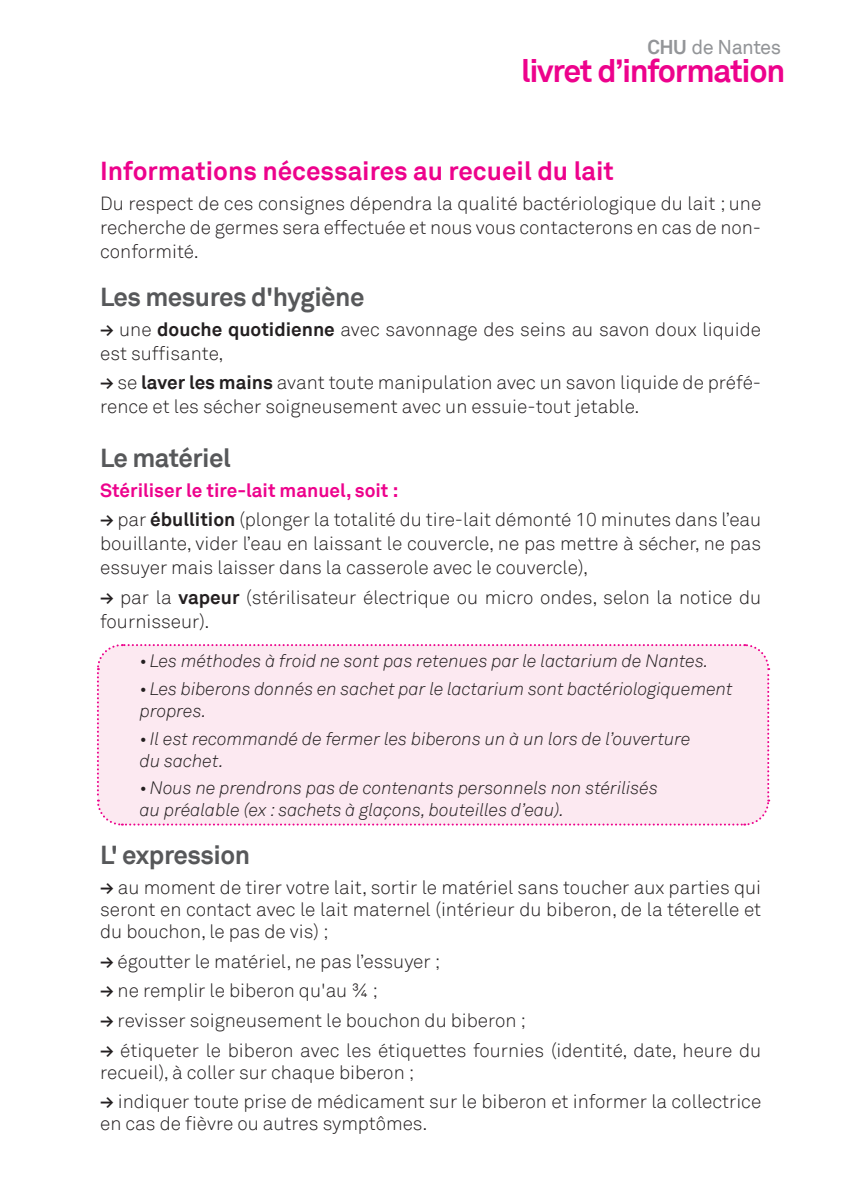
<style>
.page{position:relative;width:842px;height:1191px;background:#fff}
.page>*{position:absolute;margin:0;border:0;box-sizing:border-box;transform-origin:0 0}
.t1{font:700 32px "Akkurat";letter-spacing:-.04em;color:#ed028c}
.t2{font:700 26px "Akkurat";letter-spacing:-.02em;color:#57585a}
.t3{font:700 26px "Akkurat";color:#ed028c}
.t4{font:20px "Akkurat";letter-spacing:-.03em;color:#939598}
.t5{font:300 19px/24px "Akkurat";color:#231f20}
.t6{font:italic 300 18px/22px "Akkurat";color:#231f20}
.s1{font-weight:700}
.s2{font-weight:700;font-size:17px}
.s3{font-weight:700;color:#ed028c}
</style>
<div class="page">
<div style="left:96px;top:644px;width:674px;height:182px;background:#fce9f1"></div>
<p class="t4" style="left:647px;top:35px;width:135px"><span class="s1">CHU</span> de Nantes</p>
<h1 class="t1" style="left:521px;top:51px;width:266px">livret d’information</h1>
<h2 class="t3" style="left:100px;top:155px;width:515px">Informations nécessaires au recueil du lait</h2>
<p class="t5" style="left:100px;top:192px;width:663px;text-align:justify">Du respect de ces consignes dépendra la qualité bactériologique du lait ; une recherche de germes sera effectuée et nous vous contacterons en cas de non&shy;conformité.</p>
<h2 class="t2" style="left:100px;top:280px;width:266px">Les mesures d'hygiène</h2>
<p class="t5" style="left:100px;top:317px;width:662px"><span class="s2">≥</span> une <span class="s1">douche quotidienne</span> avec savonnage des seins au savon doux liquide est suffisante,</p>
<p class="t5" style="left:100px;top:371px;width:662px"><span class="s2">≥</span> se <span class="s1">laver les mains</span> avant toute manipulation avec un savon liquide de préfé&shy;rence et les sécher soigneusement avec un essuie-tout jetable.</p>
<h2 class="t2" style="left:100px;top:441px;width:132px">Le matériel</h2>
<p class="t5" style="left:100px;top:476px;width:662px;line-height:29.6px"><span class="s3">Stériliser le tire-lait manuel, soit :<br></span><span class="s2">≥</span> par <span class="s1">ébullition</span> (plonger la totalité du tire-lait démonté 10 minutes dans l’eau</p>
<p class="t5" style="left:100px;top:532px;width:662px">bouillante, vider l’eau en laissant le couvercle, ne pas mettre à sécher, ne pas essuyer mais laisser dans la casserole avec le couvercle),</p>
<p class="t5" style="left:100px;top:586px;width:663px"><span class="s2">≥</span> par la <span class="s1">vapeur</span> (stérilisateur électrique ou micro ondes, selon la notice du fournisseur).</p>
<p class="t6" style="left:140px;top:650px;width:570px">•Les méthodes à froid ne sont pas retenues par le lactarium de Nantes.</p>
<p class="t6" style="left:140px;top:678px;width:594px">•Les biberons donnés en sachet par le lactarium sont bactériologiquement propres.</p>
<p class="t6" style="left:140px;top:727px;width:552px">• Il est recommandé de fermer les biberons un à un lors de l’ouverture du sachet.</p>
<p class="t6" style="left:140px;top:777px;width:520px">•Nous ne prendrons pas de contenants personnels non stérilisés au préalable (ex : sachets à glaçons, bouteilles d’eau).</p>
<h2 class="t2" style="left:100px;top:838px;width:151px">L' expression</h2>
<p class="t5" style="left:100px;top:876px;width:662px;line-height:22px;text-align:justify"><span class="s2">≥</span> au moment de tirer votre lait, sortir le matériel sans toucher aux parties qui seront en contact avec le lait maternel (intérieur du biberon, de la téterelle et du bouchon, le pas de vis) ;</p>
<p class="t5" style="left:100px;top:946px;width:662px;line-height:29.6px"><span class="s2">≥</span> égoutter le matériel, ne pas l’essuyer ;<br><span class="s2">≥</span> ne remplir le biberon qu'au ¾ ;<br><span class="s2">≥</span> revisser soigneusement le bouchon du biberon ;<br><span class="s2">≥</span> étiqueter le biberon avec les étiquettes fournies (identité, date, heure du</p>
<p class="t5" style="left:100px;top:1057px;width:663px;line-height:29.6px">recueil), à coller sur chaque biberon ;<br><span class="s2">≥</span> indiquer toute prise de médicament sur le biberon et informer la collectrice</p>
<p class="t5" style="left:100px;top:1112px;width:329px">en cas de fièvre ou autres symptômes.</p>
</div>
